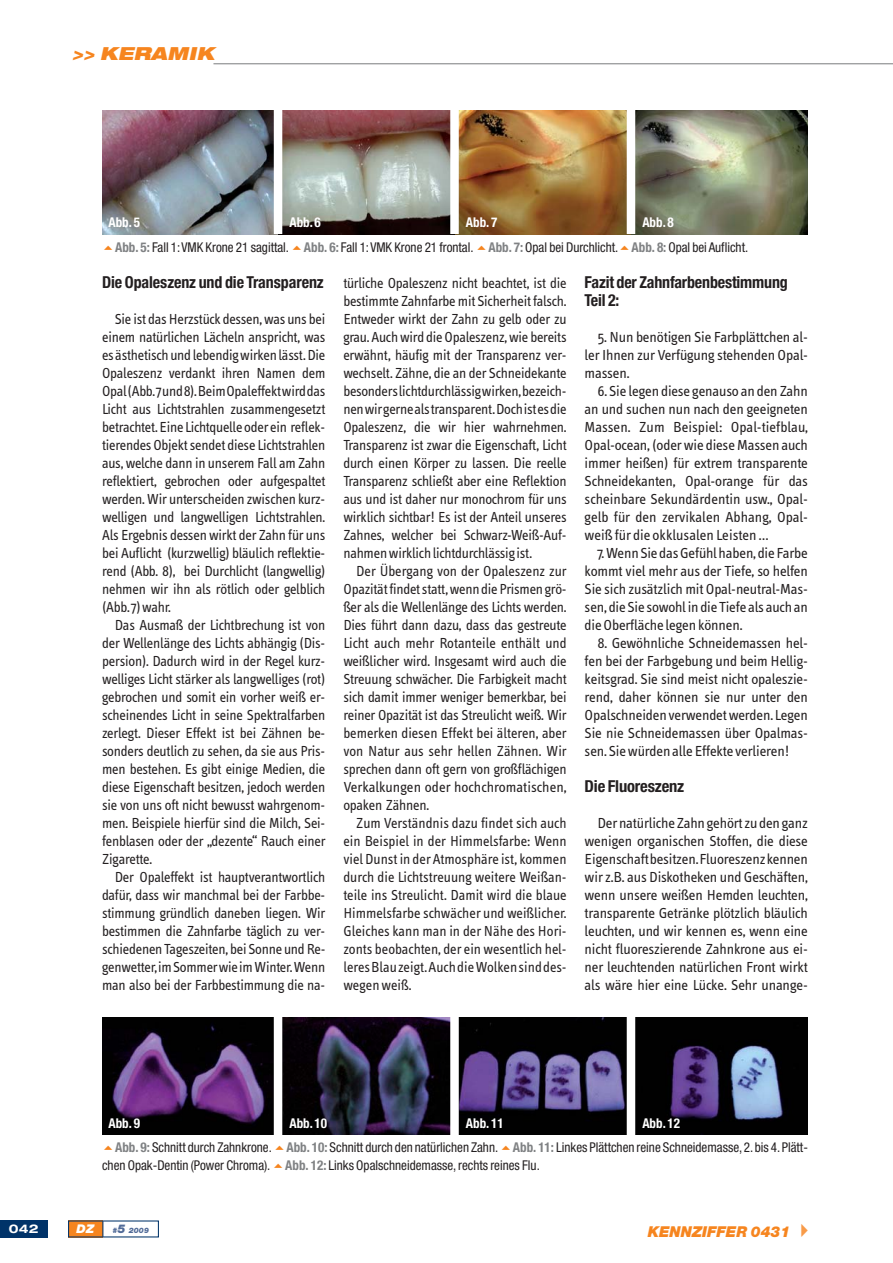
<style>
.page{position:relative;width:893px;height:1263px;background:#fff}
.page>*{position:absolute;margin:0;border:0;box-sizing:border-box;transform-origin:0 0}
.t1{font:italic 900 expanded 18px "Helvetica Neue";color:#f6851f}
.t2{font:700 condensed 16.5px/18px "Helvetica Neue";letter-spacing:-.01em;color:#231f20}
.t3{font:15px/18px "Info Text";letter-spacing:-.01em;color:#231f20;text-align:justify}
.t4{font:italic 900 15px "Helvetica Neue";color:#f6851f}
.t5{font:condensed 13.5px/25.3px "Helvetica Neue";color:#231f20}
.t6{font:700 condensed 13.5px "Helvetica Neue";color:#fff}
.t7{font:700 expanded 12px "Helvetica Neue";color:#fff}
.t8{font:italic 900 12px "Helvetica Neue";color:#fff}
.t9{font:italic 900 7.5px "Helvetica Neue";color:#516b98}
.s1{font-weight:700;color:#fff}
.s2{font-weight:700;color:#808284}
.s3{font-size:12px}
</style>
<div class="page">
<div style="left:68px;top:1220px;width:35px;height:17px;background:#f6851f"></div>
<div style="left:0;top:1220px;width:48px;height:17px;background:#003369"></div>
<svg style="left:102px;top:1221px;width:1px;height:16px"></svg>
<hr style="left:213px;top:63px;width:680px;height:1px;background:#808284">
<img style="left:102px;top:1017px;width:172px;height:117px">
<img style="left:282px;top:1017px;width:168px;height:117px">
<svg style="left:459px;top:1017px;width:168px;height:117px;background:#2d2542"></svg>
<svg style="left:635px;top:1017px;width:173px;height:117px;background:#252538"></svg>
<img style="left:102px;top:111px;width:172px;height:123px">
<svg style="left:282px;top:111px;width:168px;height:123px;background:#8d837c"></svg>
<img style="left:459px;top:111px;width:168px;height:123px">
<svg style="left:635px;top:111px;width:173px;height:123px;background:#7e826a"></svg>
<p class="t1" style="left:72px;top:46px;width:143px">&gt;&gt; KERAMIK</p>
<p class="t6" style="left:108px;top:217px;width:33px">Abb. 5</p>
<p class="t6" style="left:289px;top:217px;width:33px">Abb. 6</p>
<p class="t6" style="left:466px;top:217px;width:33px">Abb. 7</p>
<p class="t5" style="left:115px;top:211px;width:635px;text-indent:527px"><span class="s1">Abb. 8<br></span><span class="s2">Abb. 5:</span> Fall 1:VMK Krone 21 sagittal. <span class="s2">Abb. 6:</span> Fall 1:VMK Krone 21 frontal. <span class="s2">Abb. 7:</span> Opal bei Durchlicht. <span class="s2">Abb. 8:</span> Opal bei Auflicht.</p>
<p class="t2" style="left:102px;top:275px;width:223px">Die Opaleszenz und die Transparenz</p>
<p class="t3" style="left:102px;top:312px;width:225px;text-indent:13px">Sie ist das Herzstück dessen, was uns bei einem natürlichen Lächeln anspricht, was es ästhetisch und lebendig wirken lässt. Die Opaleszenz verdankt ihren Namen dem Opal (Abb. 7 und 8). Beim Opaleffekt wird das Licht aus Lichtstrahlen zusammengesetzt betrachtet. Eine Lichtquelle oder ein reflek&shy;tierendes Objekt sendet diese Lichtstrahlen aus, welche dann in unserem Fall am Zahn reflektiert, gebrochen oder aufgespaltet werden. Wir unterscheiden zwischen kurz&shy;welligen und langwelligen Lichtstrahlen.<br>Als Ergebnis dessen wirkt der Zahn für uns bei Auflicht (kurzwellig) bläulich reflektie&shy;rend (Abb. 8), bei Durchlicht (langwellig) nehmen wir ihn als rötlich oder gelblich (Abb. 7) wahr.</p>
<p class="t3" style="left:102px;top:618px;width:225px;text-indent:13px">Das Ausmaß der Lichtbrechung ist von der Wellenlänge des Lichts abhängig (Dis&shy;persion). Dadurch wird in der Regel kurz&shy;welliges Licht stärker als langwelliges (rot) gebrochen und somit ein vorher weiß er&shy;scheinendes Licht in seine Spektralfarben zerlegt. Dieser Effekt ist bei Zähnen be&shy;sonders deutlich zu sehen, da sie aus Pris&shy;men bestehen. Es gibt einige Medien, die diese Eigenschaft besitzen, jedoch werden sie von uns oft nicht bewusst wahrgenom&shy;men. Beispiele hierfür sind die Milch, Sei&shy;fenblasen oder der „dezente“ Rauch einer Zigarette.</p>
<p class="t3" style="left:102px;top:870px;width:225px;text-indent:13px">Der Opaleffekt ist hauptverantwortlich dafür, dass wir manchmal bei der Farbbe&shy;stimmung gründlich daneben liegen. Wir bestimmen die Zahnfarbe täglich zu ver&shy;schiedenen Tageszeiten, bei Sonne und Re&shy;genwetter, im Sommer wie im Winter. Wenn man also bei der Farbbestimmung die na-</p>
<p class="t3" style="left:343px;top:276px;width:225px">türliche Opaleszenz nicht beachtet, ist die bestimmte Zahnfarbe mit Sicherheit falsch.<br>Entweder wirkt der Zahn zu gelb oder zu grau. Auch wird die Opaleszenz, wie bereits erwähnt, häufig mit der Transparenz ver&shy;wechselt. Zähne, die an der Schneidekante besonders lichtdurchlässig wirken, bezeich&shy;nen wir gerne als transparent. Doch ist es die Opaleszenz, die wir hier wahrnehmen.<br>Transparenz ist zwar die Eigenschaft, Licht durch einen Körper zu lassen. Die reelle Transparenz schließt aber eine Reflektion aus und ist daher nur monochrom für uns wirklich sichtbar! Es ist der Anteil unseres Zahnes, welcher bei Schwarz-Weiß-Auf&shy;nahmen wirklich lichtdurchlässig ist.</p>
<p class="t3" style="left:343px;top:564px;width:225px;text-indent:13px">Der Übergang von der Opaleszenz zur Opazität findet statt, wenn die Prismen grö&shy;ßer als die Wellenlänge des Lichts werden.<br>Dies führt dann dazu, dass das gestreute Licht auch mehr Rotanteile enthält und weißlicher wird. Insgesamt wird auch die Streuung schwächer. Die Farbigkeit macht sich damit immer weniger bemerkbar, bei reiner Opazität ist das Streulicht weiß. Wir bemerken diesen Effekt bei älteren, aber von Natur aus sehr hellen Zähnen. Wir sprechen dann oft gern von großflächigen Verkalkungen oder hochchromatischen, opaken Zähnen.</p>
<p class="t3" style="left:343px;top:816px;width:225px;text-indent:13px">Zum Verständnis dazu findet sich auch ein Beispiel in der Himmelsfarbe: Wenn viel Dunst in der Atmosphäre ist, kommen durch die Lichtstreuung weitere Weißan&shy;teile ins Streulicht. Damit wird die blaue Himmelsfarbe schwächer und weißlicher.<br>Gleiches kann man in der Nähe des Hori&shy;zonts beobachten, der ein wesentlich hel&shy;leres Blau zeigt. Auch die Wolken sind des&shy;wegen weiß.</p>
<p class="t2" style="left:585px;top:275px;width:205px">Fazit der Zahnfarbenbestimmung<br>Teil 2:</p>
<p class="t3" style="left:585px;top:330px;width:225px;text-indent:13px">5. Nun benötigen Sie Farbplättchen al&shy;ler Ihnen zur Verfügung stehenden Opal&shy;massen.</p>
<p class="t3" style="left:585px;top:384px;width:225px;text-indent:13px">6. Sie legen diese genauso an den Zahn an und suchen nun nach den geeigneten Massen. Zum Beispiel: Opal-tiefblau, Opal-ocean, (oder wie diese Massen auch immer heißen) für extrem transparente Schneidekanten, Opal-orange für das scheinbare Sekundärdentin usw., Opal&shy;gelb für den zervikalen Abhang, Opal&shy;weiß für die okklusalen Leisten …</p>
<p class="t3" style="left:585px;top:546px;width:225px;text-indent:13px">7. Wenn Sie das Gefühl haben, die Farbe kommt viel mehr aus der Tiefe, so helfen Sie sich zusätzlich mit Opal-neutral-Mas&shy;sen, die Sie sowohl in die Tiefe als auch an die Oberfläche legen können.</p>
<p class="t3" style="left:585px;top:636px;width:225px;text-indent:13px">8. Gewöhnliche Schneidemassen hel&shy;fen bei der Farbgebung und beim Hellig&shy;keitsgrad. Sie sind meist nicht opaleszie&shy;rend, daher können sie nur unter den Opalschneiden verwendet werden. Legen Sie nie Schneidemassen über Opalmas&shy;sen. Sie würden alle Effekte verlieren!</p>
<p class="t2" style="left:585px;top:779px;width:101px">Die Fluoreszenz</p>
<p class="t3" style="left:585px;top:816px;width:225px;text-indent:13px">Der natürliche Zahn gehört zu den ganz wenigen organischen Stoffen, die diese Eigenschaft besitzen. Fluoreszenz kennen wir z.B. aus Diskotheken und Geschäften, wenn unsere weißen Hemden leuchten, transparente Getränke plötzlich bläulich leuchten, und wir kennen es, wenn eine nicht fluoreszierende Zahnkrone aus ei&shy;ner leuchtenden natürlichen Front wirkt als wäre hier eine Lücke. Sehr unange-</p>
<p class="t6" style="left:108px;top:1118px;width:33px">Abb. 9</p>
<p class="t6" style="left:289px;top:1118px;width:39px">Abb. 10</p>
<p class="t6" style="left:466px;top:1118px;width:39px">Abb. 11</p>
<p class="t6" style="left:642px;top:1118px;width:39px">Abb. 12</p>
<p class="t5" style="left:102px;top:1140px;width:707px;line-height:18px;text-indent:13px"><span class="s2">Abb. 9:</span> Schnitt durch Zahnkrone. <span class="s2">Abb. 10:</span> Schnitt durch den natürlichen Zahn. <span class="s2">Abb. 11:</span> Linkes Plättchen reine Schneidemasse,2.bis 4.Plätt&shy;chen Opak-Dentin (Power Chroma). <span class="s2">Abb. 12:</span> Links Opalschneidemasse, rechts reines Flu.</p>
<p class="t7" style="left:9px;top:1224px;width:31px">042</p>
<p class="t8" style="left:77px;top:1224px;width:19px">DZ</p>
<p class="t9" style="left:112px;top:1227px;width:38px">#<span class="s3">5</span> 2009</p>
<p class="t4" style="left:648px;top:1227px;width:144px">KENNZIFFER 0431</p>
</div>
